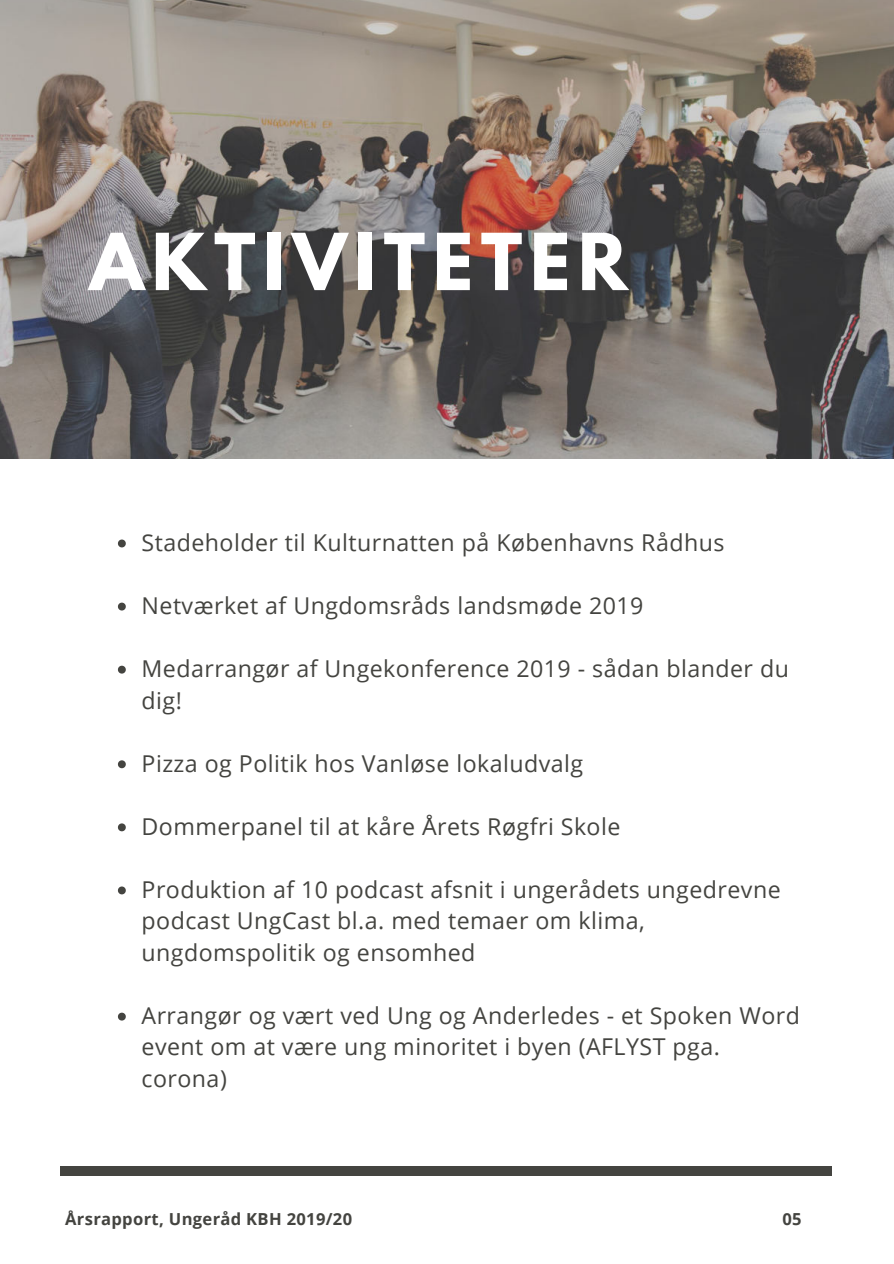
<style>
.page{position:relative;width:894px;height:1264px;background:#fff}
.page>*{position:absolute;margin:0;border:0;box-sizing:border-box;transform-origin:0 0}
.t1{font:700 69.6px "League Spartan";letter-spacing:.11em;color:#fff}
.t2{font:23.25px/31.5px "Open Sans";letter-spacing:.02em;color:#444440}
.t3{font:700 16.5px "Open Sans";letter-spacing:.02em;color:#444440}
</style>
<div class="page">
<img style="left:0;top:0;width:893px;height:459px">
<svg style="left:118px;top:539px;width:8px;height:8px"></svg>
<svg style="left:118px;top:602px;width:8px;height:8px"></svg>
<svg style="left:118px;top:665px;width:8px;height:8px"></svg>
<svg style="left:118px;top:760px;width:8px;height:8px"></svg>
<svg style="left:118px;top:823px;width:8px;height:8px"></svg>
<svg style="left:118px;top:886px;width:8px;height:8px"></svg>
<svg style="left:118px;top:1012px;width:8px;height:8px"></svg>
<div style="left:60px;top:1165px;width:772px;height:9px;background:#444440"></div>
<h1 class="t1" style="left:89px;top:207px;width:539px">AKTIVITETER</h1>
<p class="t2" style="left:141px;top:526px;width:584px">Stadeholder til Kulturnatten på Københavns Rådhus</p>
<p class="t2" style="left:141px;top:589px;width:503px">Netværket af Ungdomsråds landsmøde 2019</p>
<p class="t2" style="left:141px;top:652px;width:648px">Medarrangør af Ungekonference 2019 - sådan blander du dig!</p>
<p class="t2" style="left:141px;top:746px;width:443px">Pizza og Politik hos Vanløse lokaludvalg</p>
<p class="t2" style="left:141px;top:809px;width:480px">Dommerpanel til at kåre Årets Røgfri Skole</p>
<p class="t2" style="left:141px;top:873px;width:640px">Produktion af 10 podcast afsnit i ungerådets ungedrevne podcast UngCast bl.a. med temaer om klima, ungdomspolitik og ensomhed</p>
<p class="t2" style="left:141px;top:999px;width:659px">Arrangør og vært ved Ung og Anderledes - et Spoken Word event om at være ung minoritet i byen (AFLYST pga. corona)</p>
<p class="t3" style="left:65px;top:1206px;width:288px">Årsrapport, Ungeråd KBH 2019/20</p>
<p class="t3" style="left:782px;top:1206px;width:21px">05</p>
</div>
